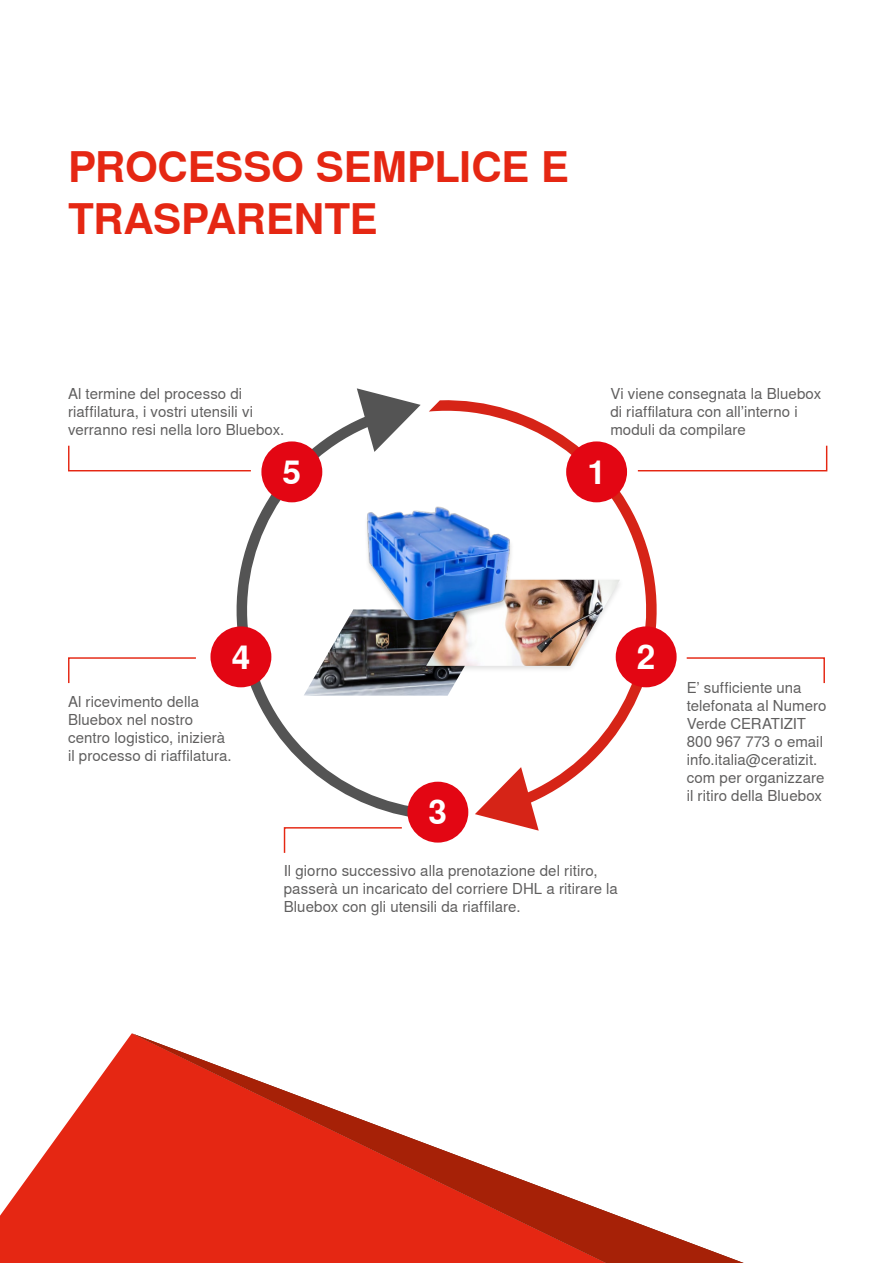
<style>
.page{position:relative;width:893px;height:1263px;background:#fff}
.page>*{position:absolute;margin:0;border:0;box-sizing:border-box;transform-origin:0 0}
.t1{font:700 42px/52.5px "Nimbus Sans WNT Global";letter-spacing:-.005em;color:#e52713}
.t2{font:700 33.3px "Nimbus Sans WNT Global";color:#fff}
.t3{font:15px/18px "Nimbus Sans WNT Global";letter-spacing:.005em;color:#5f5e5e}
</style>
<div class="page">
<svg style="left:0;top:1033px;width:132px;height:230px;fill:#e52713"></svg>
<svg style="left:132px;top:1033px;width:612px;height:230px"></svg>
<svg style="left:221px;top:388px;width:207px;height:434px"></svg>
<svg style="left:429px;top:400px;width:247px;height:431px"></svg>
<div style="left:566px;top:441px;width:61px;height:61px;background:#e30613;border-radius:50%"></div>
<div style="left:616px;top:626px;width:61px;height:61px;background:#e30613;border-radius:50%"></div>
<div style="left:407px;top:782px;width:61px;height:60px;background:#e30613;border-radius:50%"></div>
<div style="left:210px;top:626px;width:61px;height:61px;background:#e30613;border-radius:50%"></div>
<div style="left:261px;top:441px;width:61px;height:61px;background:#e30613;border-radius:50%"></div>
<img style="left:304px;top:609px;width:193px;height:87px">
<div style="left:422px;top:577px;width:203px;height:96px;background:#000;opacity:.12"></div>
<img style="left:426px;top:580px;width:194px;height:86px">
<img style="left:348px;top:502px;width:171px;height:129px">
<svg style="left:68px;top:444px;width:184px;height:28px"></svg>
<svg style="left:68px;top:657px;width:128px;height:27px"></svg>
<svg style="left:636px;top:444px;width:192px;height:28px"></svg>
<svg style="left:686px;top:657px;width:139px;height:27px"></svg>
<svg style="left:283px;top:827px;width:119px;height:26px"></svg>
<h1 class="t1" style="left:68px;top:141px;width:502px">PROCESSO SEMPLICE E<br>TRASPARENTE</h1>
<p class="t3" style="left:68px;top:385px;width:218px">Al termine del processo di riaffilatura, i vostri utensili vi verranno resi nella loro Bluebox.</p>
<h2 class="t2" style="left:283px;top:453px;width:20px">5</h2>
<h2 class="t2" style="left:587px;top:453px;width:20px">1</h2>
<p class="t3" style="left:610px;top:385px;width:212px">Vi viene consegnata la Bluebox di riaffilatura con all’interno i moduli da compilare</p>
<h2 class="t2" style="left:232px;top:638px;width:20px">4</h2>
<p class="t3" style="left:68px;top:692px;width:165px">Al ricevimento della<br>Bluebox nel nostro centro logistico, inizierà il processo di riaffilatura.</p>
<h2 class="t2" style="left:429px;top:793px;width:20px">3</h2>
<h2 class="t2" style="left:637px;top:638px;width:20px">2</h2>
<p class="t3" style="left:687px;top:679px;width:141px">E’ sufficiente una telefonata al Numero<br>Verde CERATIZIT<br>800 967 773 o email info.italia@ceratizit. com per organizzare il ritiro della Bluebox</p>
<p class="t3" style="left:284px;top:862px;width:336px">Il giorno successivo alla prenotazione del ritiro, passerà un incaricato del corriere DHL a ritirare la<br>Bluebox con gli utensili da riaffilare.</p>
</div>
